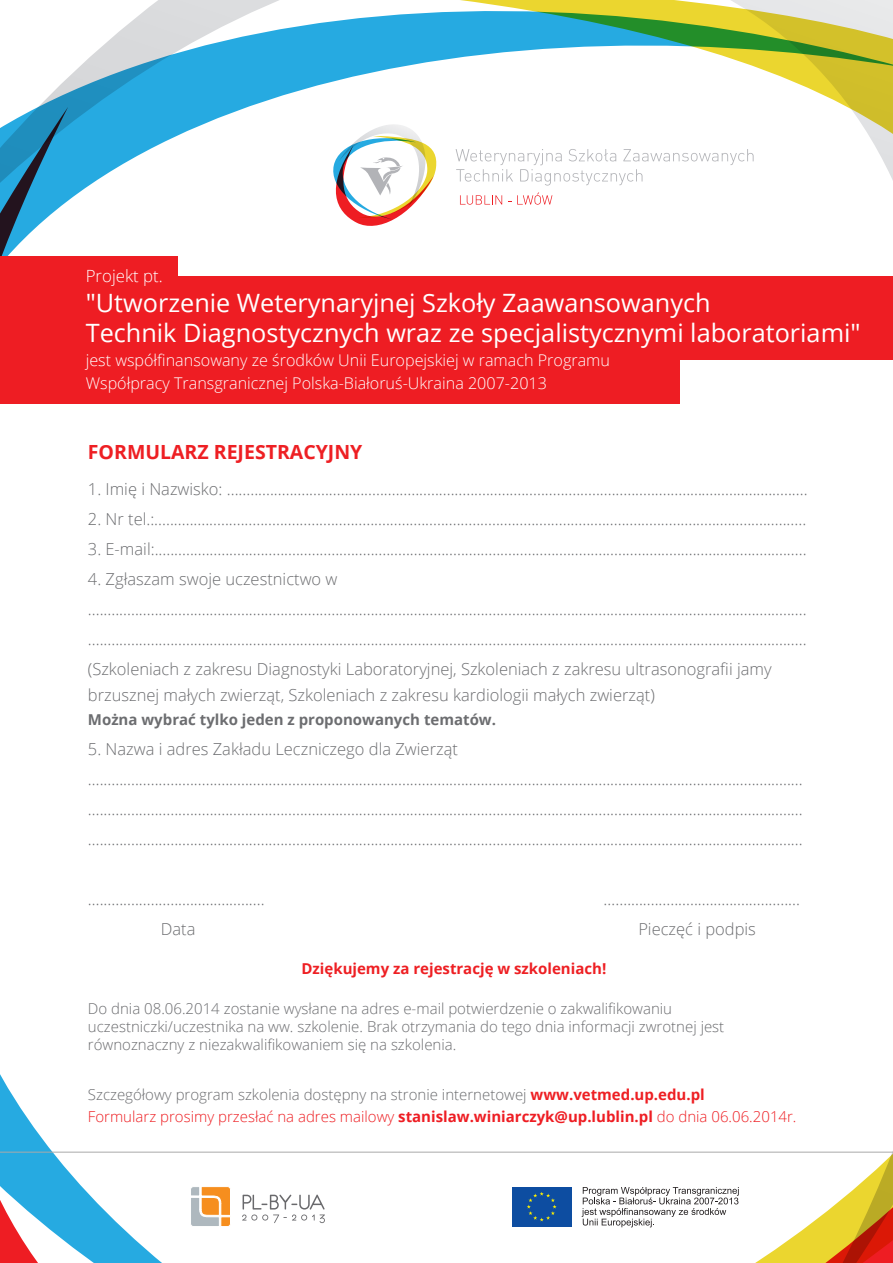
<style>
.page{position:relative;width:893px;height:1263px;background:#fff}
.page>*{position:absolute;margin:0;border:0;box-sizing:border-box;transform-origin:0 0}
.t1{font:25.2px/30.3px "Open Sans";color:#fff}
.t2{font:700 19.5px "Open Sans";color:#ee1f23}
.t3{font:300 16.8px "Open Sans";color:#fff}
.t4{font:300 16.5px/30px "Open Sans";color:#6c6d70}
.t5{font:300 16.2px/23.5px "Open Sans";color:#fff}
.t6{font:300 15px/18px "Open Sans";color:#6c6d70}
.t7{font:700 15px "Open Sans";color:#6c6d70}
.t8{font:700 15px "Open Sans";color:#ee1f23}
.s1{font-weight:700;color:#ee1f23}
.s2{color:#ee1f23}
.s3{font-weight:700;color:#ee1d23}
</style>
<div class="page">
<svg style="left:0;top:0;width:893px;height:404px"></svg>
<svg style="left:0;top:1074px;width:149px;height:189px"></svg>
<svg style="left:149px;top:1151px;width:647px;height:112px"></svg>
<svg style="left:796px;top:1151px;width:97px;height:112px"></svg>
<hr style="left:0;top:1152px;width:893px;height:1px;background:#a9a9a9">
<div style="left:0;top:276px;width:893px;height:84px;background:#ee1d23"></div>
<div style="left:0;top:256px;width:178px;height:47px;background:#ee1d23"></div>
<div style="left:0;top:358px;width:679px;height:46px;background:#ee1d23"></div>
<svg style="left:456px;top:149px;width:298px;height:37px"></svg>
<svg style="left:460px;top:195px;width:42px;height:10px"></svg>
<svg style="left:517px;top:193px;width:35px;height:12px"></svg>
<svg style="left:333px;top:124px;width:103px;height:102px"></svg>
<svg style="left:190px;top:1186px;width:41px;height:41px"></svg>
<svg style="left:242px;top:1194px;width:83px;height:29px"></svg>
<svg style="left:582px;top:1187px;width:157px;height:40px"></svg>
<div style="left:512px;top:1187px;width:59px;height:39px;background:#0d4da1"></div>
<svg style="left:527px;top:1192px;width:30px;height:29px"></svg>
<p class="t3" style="left:86px;top:264px;width:79px">Projekt pt.</p>
<h1 class="t1" style="left:86px;top:287px;width:776px">"Utworzenie Weterynaryjnej Szkoły Zaawansowanych<br>Technik Diagnostycznych wraz ze specjalistycznymi laboratoriami"</h1>
<p class="t5" style="left:86px;top:348px;width:526px">jest współfinansowany ze środków Unii Europejskiej w ramach Programu<br>Współpracy Transgranicznej Polska-Białoruś-Ukraina 2007-2013</p>
<p class="t2" style="left:88px;top:438px;width:276px">FORMULARZ REJESTRACYJNY</p>
<p class="t4" style="left:88px;top:474px;width:721px">1. Imię i Nazwisko: ....................................................................................................................................................</p>
<p class="t4" style="left:88px;top:504px;width:720px">2. Nr tel.:......................................................................................................................................................................</p>
<p class="t4" style="left:88px;top:534px;width:720px">3. E-mail:......................................................................................................................................................................</p>
<p class="t4" style="left:88px;top:564px;width:720px">4. Zgłaszam swoje uczestnictwo w ..........................................................................................….......................................................................................... ....................................................................................................................................................................................... (Szkoleniach z zakresu Diagnostyki Laboratoryjnej, Szkoleniach z zakresu ultrasonografii jamy</p>
<p class="t4" style="left:88px;top:679px;width:568px">brzusznej małych zwierząt, Szkoleniach z zakresu kardiologii małych zwierząt)</p>
<p class="t7" style="left:88px;top:708px;width:410px">Można wybrać tylko jeden z proponowanych tematów.</p>
<p class="t4" style="left:88px;top:733px;width:716px">5. Nazwa i adres Zakładu Leczniczego dla Zwierząt …................................................................................................................................................................................... …................................................................................................................................................................................... …...................................................................................................................................................................................</p>
<p class="t4" style="left:88px;top:883px;width:178px">…..........................................</p>
<p class="t4" style="left:604px;top:883px;width:198px">….…...........................................</p>
<p class="t4" style="left:161px;top:913px;width:36px">Data</p>
<p class="t4" style="left:638px;top:913px;width:119px">Pieczęć i podpis</p>
<p class="t8" style="left:301px;top:957px;width:306px">Dziękujemy za rejestrację w szkoleniach!</p>
<p class="t6" style="left:88px;top:999px;width:638px">Do dnia 08.06.2014 zostanie wysłane na adres e-mail potwierdzenie o zakwalifikowaniu uczestniczki/uczestnika na ww. szkolenie. Brak otrzymania do tego dnia informacji zwrotnej jest równoznaczny z niezakwalifikowaniem się na szkolenia.</p>
<p class="t6" style="left:88px;top:1082px;width:710px;line-height:22.6px">Szczegółowy program szkolenia dostępny na stronie internetowej <span class="s1">www.vetmed.up.edu.pl<br></span><span class="s2">Formularz prosimy przesłać na adres mailowy</span> <span class="s3">stanislaw.winiarczyk@up.lublin.pl</span> <span class="s2">do dnia 06.06.2014r.</span></p>
</div>
